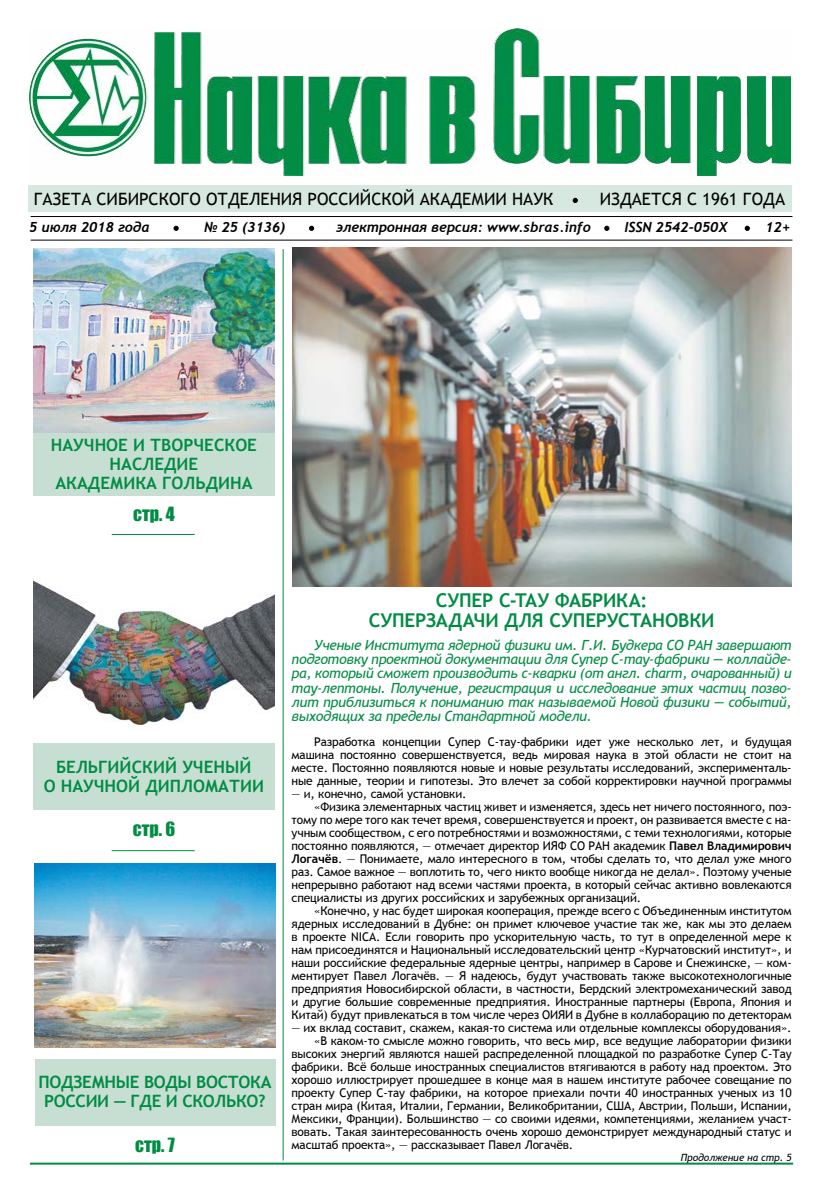
<style>
.page{position:relative;width:820px;height:1191px;background:#fff}
.page>*{position:absolute;margin:0;border:0;box-sizing:border-box;transform-origin:0 0}
.t1{font:700 19px/20px "Trebuchet MS";letter-spacing:-.01em;color:#008c44;text-align:center}
.t2{font:18px "Impact";color:#008c44}
.t3{font:700 17px/19px "Trebuchet MS";color:#008c44;text-align:center}
.t4{font:17px "Trebuchet MS";color:#000}
.t5{font:700 17px/19px "Trebuchet MS";letter-spacing:-.02em;color:#008c44;text-align:center}
.t6{font:italic 14px/14px "Trebuchet MS";letter-spacing:-.02em;color:#008c44;text-align:justify}
.t7{font:italic 700 14px "Trebuchet";color:#000}
.t8{font:12px/13px "Trebuchet MS";letter-spacing:-.01em;color:#000;text-align:justify}
.t9{font:italic 10px "Trebuchet MS";color:#000}
.s1{font-weight:700}
</style>
<div class="page">
<div style="left:33px;top:429px;width:241px;height:66px;background:#c7dfd2"></div>
<div style="left:33px;top:743px;width:241px;height:67px;background:#c7dfd2"></div>
<img style="left:292px;top:248px;width:499px;height:338px">
<div style="left:28px;top:185px;width:763px;height:27px;background:#d6e8df"></div>
<hr style="left:31px;top:216px;width:761px;height:1px;background:#000">
<hr style="left:31px;top:240px;width:761px;height:1px;background:#000">
<svg style="left:572px;top:198px;width:5px;height:5px"></svg>
<svg style="left:309px;top:226px;width:5px;height:5px"></svg>
<svg style="left:174px;top:226px;width:4px;height:5px"></svg>
<svg style="left:744px;top:226px;width:5px;height:5px"></svg>
<svg style="left:604px;top:226px;width:5px;height:5px"></svg>
<hr style="left:282px;top:249px;width:1px;height:911px;background:#008c44">
<hr style="left:30px;top:1162px;width:762px;height:2px;background:#008c44">
<img style="left:30px;top:29px;width:760px;height:147px">
<hr style="left:112px;top:850px;width:83px;height:1px;background:#008c44">
<hr style="left:112px;top:534px;width:83px;height:1px;background:#008c44">
<img style="left:33px;top:248px;width:241px;height:184px">
<img style="left:33px;top:580px;width:241px;height:148px">
<img style="left:34px;top:863px;width:241px;height:184px">
<div style="left:35px;top:1059px;width:240px;height:66px;background:#c7dfd2"></div>
<h3 class="t4" style="left:34px;top:189px;width:521px">ГАЗЕТА СИБИРСКОГО ОТДЕЛЕНИЯ РОССИЙСКОЙ АКАДЕМИИ НАУК</h3>
<h3 class="t4" style="left:599px;top:189px;width:187px">ИЗДАЕТСЯ С 1961 ГОДА</h3>
<p class="t7" style="left:29px;top:219px;width:121px">5 июля 2018 года</p>
<p class="t7" style="left:204px;top:219px;width:83px">№ 25 (3136)</p>
<p class="t7" style="left:336px;top:219px;width:256px">электронная версия: www.sbras.info</p>
<p class="t7" style="left:624px;top:219px;width:105px">ISSN 2542-050X</p>
<p class="t7" style="left:765px;top:219px;width:26px">12+</p>
<h3 class="t3" style="left:51px;top:435px;width:208px">НАУЧНОЕ И ТВОРЧЕСКОЕ<br>НАСЛЕДИЕ<br>АКАДЕМИКА ГОЛЬДИНА</h3>
<h2 class="t2" style="left:133px;top:500px;width:43px">стр. 4</h2>
<h3 class="t3" style="left:44px;top:757px;width:222px">БЕЛЬГИЙСКИЙ УЧЕНЫЙ<br>О НАУЧНОЙ ДИПЛОМАТИИ</h3>
<h2 class="t2" style="left:133px;top:815px;width:44px">стр. 6</h2>
<h3 class="t5" style="left:38px;top:1073px;width:234px">ПОДЗЕМНЫЕ ВОДЫ ВОСТОКА<br>РОССИИ — ГДЕ И СКОЛЬКО?</h3>
<h2 class="t2" style="left:135px;top:1131px;width:41px">стр. 7</h2>
<h1 class="t1" style="left:368px;top:590px;width:347px">СУПЕР С-ТАУ ФАБРИКА:<br>СУПЕРЗАДАЧИ ДЛЯ СУПЕРУСТАНОВКИ</h1>
<p class="t6" style="left:291px;top:638px;width:501px;text-indent:23px">Ученые Института ядерной физики им. Г.И. Будкера СО РАН завершают подготовку проектной документации для Супер С-тау-фабрики — коллайде&shy;ра, который сможет производить с-кварки (от англ. charm, очарованный) и тау-лептоны. Получение, регистрация и исследование этих частиц позво&shy;лит приблизиться к пониманию так называемой Новой физики — событий, выходящих за пределы Стандартной модели.</p>
<p class="t8" style="left:291px;top:735px;width:501px;text-indent:23px">Разработка концепции Супер С-тау-фабрики идет уже несколько лет, и будущая машина постоянно совершенствуется, ведь мировая наука в этой области не стоит на месте. Постоянно появляются новые и новые результаты исследований, эксперименталь&shy;ные данные, теории и гипотезы. Это влечет за собой корректировки научной программы</p>
<p class="t8" style="left:291px;top:787px;width:176px">— и, конечно, самой установки.</p>
<p class="t8" style="left:314px;top:800px;width:479px">«Физика элементарных частиц живет и изменяется, здесь нет ничего постоянного, поэ-</p>
<p class="t8" style="left:291px;top:813px;width:501px">тому по мере того как течет время, совершенствуется и проект, он развивается вместе с на-</p>
<p class="t8" style="left:291px;top:826px;width:501px">учным сообществом, с его потребностями и возможностями, с теми технологиями, которые</p>
<p class="t8" style="left:291px;top:839px;width:501px">постоянно появляются, — отмечает директор ИЯФ СО РАН академик <span class="s1">Павел Владимирович</span></p>
<p class="t8" style="left:291px;top:852px;width:501px"><span class="s1">Логачёв</span>. — Понимаете, мало интересного в том, чтобы сделать то, что делал уже много</p>
<p class="t8" style="left:291px;top:865px;width:501px">раз. Самое важное — воплотить то, чего никто вообще никогда не делал». Поэтому ученые</p>
<p class="t8" style="left:291px;top:878px;width:501px">непрерывно работают над всеми частями проекта, в который сейчас активно вовлекаются</p>
<p class="t8" style="left:291px;top:891px;width:351px">специалисты из других российских и зарубежных организаций.</p>
<p class="t8" style="left:314px;top:904px;width:479px">«Конечно, у нас будет широкая кооперация, прежде всего с Объединенным институтом</p>
<p class="t8" style="left:291px;top:917px;width:501px">ядерных исследований в Дубне: он примет ключевое участие так же, как мы это делаем</p>
<p class="t8" style="left:291px;top:930px;width:501px">в проекте NICA. Если говорить про ускорительную часть, то тут в определенной мере к</p>
<p class="t8" style="left:291px;top:943px;width:501px">нам присоединятся и Национальный исследовательский центр «Курчатовский институт», и</p>
<p class="t8" style="left:291px;top:956px;width:501px">наши российские федеральные ядерные центры, например в Сарове и Снежинске, — ком-</p>
<p class="t8" style="left:291px;top:969px;width:501px">ментирует Павел Логачёв. — Я надеюсь, будут участвовать также высокотехнологичные</p>
<p class="t8" style="left:291px;top:982px;width:501px">предприятия Новосибирской области, в частности, Бердский электромеханический завод</p>
<p class="t8" style="left:291px;top:995px;width:501px">и другие большие современные предприятия. Иностранные партнеры (Европа, Япония и</p>
<p class="t8" style="left:291px;top:1008px;width:501px">Китай) будут привлекаться в том числе через ОИЯИ в Дубне в коллаборацию по детекторам</p>
<p class="t8" style="left:291px;top:1021px;width:501px">— их вклад составит, скажем, какая-то система или отдельные комплексы оборудования».</p>
<p class="t8" style="left:314px;top:1034px;width:479px">«В каком-то смысле можно говорить, что весь мир, все ведущие лаборатории физики</p>
<p class="t8" style="left:291px;top:1047px;width:501px">высоких энергий являются нашей распределенной площадкой по разработке Супер С-Тау</p>
<p class="t8" style="left:291px;top:1060px;width:501px">фабрики. Всё больше иностранных специалистов втягиваются в работу над проектом. Это</p>
<p class="t8" style="left:291px;top:1073px;width:501px">хорошо иллюстрирует прошедшее в конце мая в нашем институте рабочее совещание по</p>
<p class="t8" style="left:291px;top:1086px;width:501px">проекту Супер С-тау фабрики, на которое приехали почти 40 иностранных ученых из 10</p>
<p class="t8" style="left:291px;top:1099px;width:501px">стран мира (Китая, Италии, Германии, Великобритании, США, Австрии, Польши, Испании,</p>
<p class="t8" style="left:291px;top:1112px;width:501px">Мексики, Франции). Большинство — со своими идеями, компетенциями, желанием участ-</p>
<p class="t8" style="left:291px;top:1125px;width:501px">вовать. Такая заинтересованность очень хорошо демонстрирует международный статус и</p>
<p class="t8" style="left:291px;top:1138px;width:283px">масштаб проекта», — рассказывает Павел Логачёв.</p>
<p class="t9" style="left:680px;top:1151px;width:112px">Продолжение на стр. 5</p>
</div>
